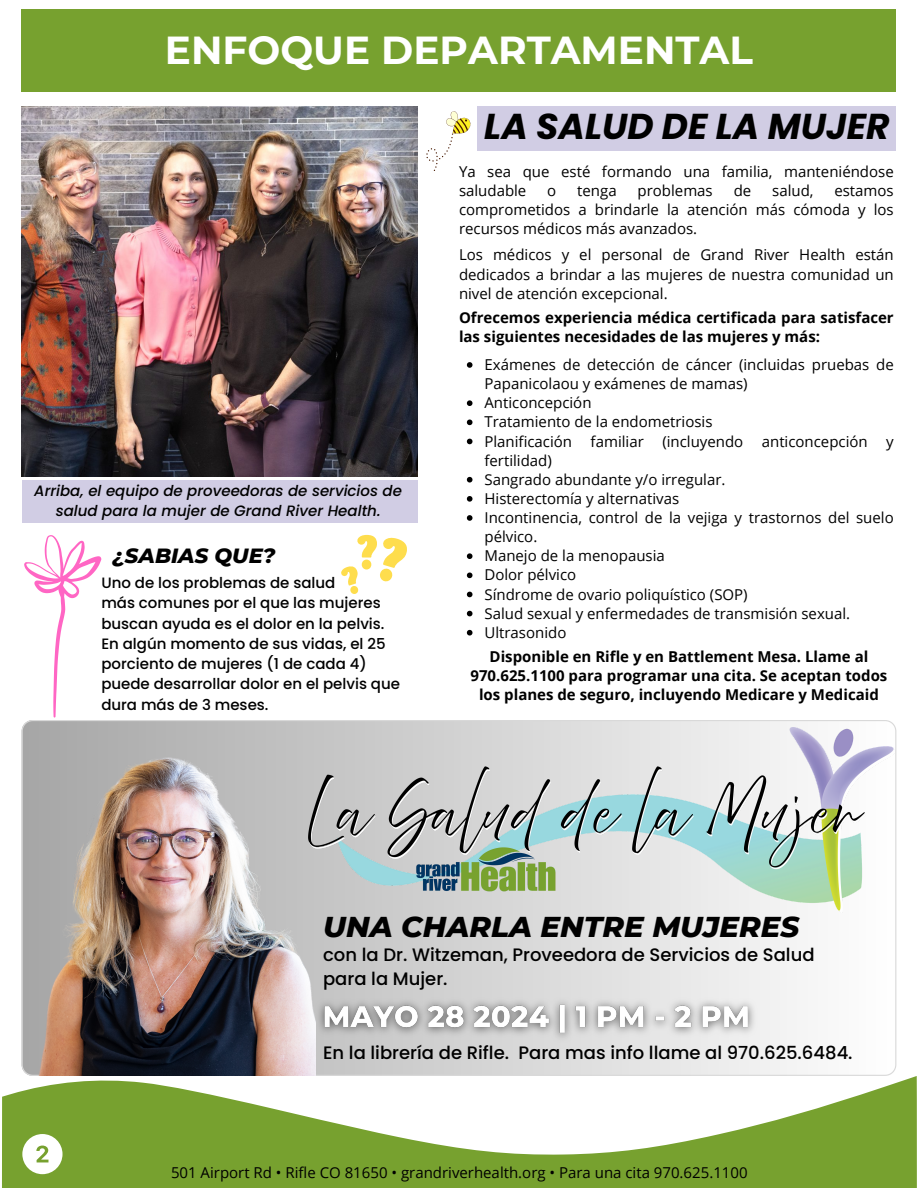
<style>
.page{position:relative;width:918px;height:1188px;background:#fff}
.page>*{position:absolute;margin:0;border:0;box-sizing:border-box;transform-origin:0 0}
.t1{font:700 39px "Montserrat";color:#fff}
.t2{font:italic 700 36px "Poppins";color:#000}
.t3{font:italic 800 29.25px "Montserrat";color:#000}
.t4{font:italic 800 21px "Montserrat";color:#000}
.t5{font:500 18px/24.8px "Poppins";color:#000}
.t6{font:15px/19.2px "Open Sans";color:#000}
.t7{font:700 15px/19.2px "Open Sans";color:#000;text-align:center}
.t8{font:500 15px/20.2px "Poppins";color:#000}
.t9{font:italic 500 15px/20.2px "Poppins";color:#000;text-align:center}
</style>
<div class="page">
<svg style="left:2px;top:1076px;width:915px;height:112px;fill:#77a12f"></svg>
<svg style="left:22px;top:1134px;width:41px;height:40px"></svg>
<div style="left:22px;top:9px;width:874px;height:83px;background:#77a12f"></div>
<img style="left:22px;top:106px;width:396px;height:370px">
<div style="left:22px;top:481px;width:395px;height:42px;background:#d1cde4"></div>
<div style="left:478px;top:106px;width:418px;height:45px;background:#d1cde4"></div>
<svg style="left:22px;top:720px;width:874px;height:356px"></svg>
<img style="left:22px;top:741px;width:293px;height:335px">
<img style="left:312px;top:991px;width:449px;height:56px">
<svg style="left:24px;top:535px;width:77px;height:183px"></svg>
<svg style="left:341px;top:535px;width:66px;height:59px"></svg>
<svg style="left:393px;top:106px;width:85px;height:75px"></svg>
<img style="left:308px;top:728px;width:586px;height:184px">
<svg style="left:467px;top:362px;width:5px;height:6px"></svg>
<svg style="left:467px;top:400px;width:5px;height:6px"></svg>
<svg style="left:467px;top:420px;width:5px;height:5px"></svg>
<svg style="left:467px;top:439px;width:5px;height:5px"></svg>
<svg style="left:467px;top:477px;width:5px;height:6px"></svg>
<svg style="left:467px;top:496px;width:5px;height:6px"></svg>
<svg style="left:467px;top:515px;width:5px;height:6px"></svg>
<svg style="left:467px;top:553px;width:5px;height:6px"></svg>
<svg style="left:467px;top:573px;width:5px;height:5px"></svg>
<svg style="left:467px;top:592px;width:5px;height:5px"></svg>
<svg style="left:467px;top:611px;width:5px;height:5px"></svg>
<svg style="left:467px;top:630px;width:5px;height:6px"></svg>
<p class="t1" style="left:165px;top:26px;width:590px">ENFOQUE DEPARTAMENTAL</p>
<p class="t2" style="left:484px;top:101px;width:407px">LA SALUD DE LA MUJER</p>
<p class="t6" style="left:459px;top:161px;width:436px">Ya sea que esté formando una familia, manteniéndose saludable</p>
<p class="t6" style="left:547px;top:181px;width:11px">o</p>
<p class="t6" style="left:577px;top:181px;width:41px">tenga</p>
<p class="t6" style="left:638px;top:181px;width:77px">problemas</p>
<p class="t6" style="left:734px;top:181px;width:19px">de</p>
<p class="t6" style="left:772px;top:181px;width:43px">salud,</p>
<p class="t6" style="left:459px;top:181px;width:436px;text-align:justify;text-indent:375px">estamos comprometidos a brindarle la atención más cómoda y los recursos médicos más avanzados.</p>
<p class="t9" style="left:34px;top:481px;width:369px">Arriba, el equipo de proveedoras de servicios de salud para la mujer de Grand River Health.</p>
<p class="t4" style="left:112px;top:542px;width:164px">¿SABIAS QUE?</p>
<p class="t8" style="left:101px;top:573px;width:300px">Uno de los problemas de salud<br>más comunes por el que las mujeres buscan ayuda es el dolor en la pelvis.<br>En algún momento de sus vidas, el 25 porciento de mujeres (1 de cada 4) puede desarrollar dolor en el pelvis que dura más de 3 meses.</p>
<p class="t6" style="left:459px;top:245px;width:436px;text-align:justify">Los médicos y el personal de Grand River Health están dedicados a brindar a las mujeres de nuestra comunidad un nivel de atención excepcional.</p>
<h2 class="t7" style="left:459px;top:307px;width:436px;text-align:left">Ofrecemos experiencia médica certificada para satisfacer las siguientes necesidades de las mujeres y más:</h2>
<p class="t6" style="left:484px;top:355px;width:411px">Exámenes de detección de cáncer (incluidas pruebas de<br>Papanicolaou y exámenes de mamas)</p>
<p class="t6" style="left:484px;top:393px;width:109px">Anticoncepción</p>
<p class="t6" style="left:484px;top:412px;width:230px">Tratamiento de la endometriosis</p>
<p class="t6" style="left:484px;top:431px;width:411px">Planificación familiar (incluyendo anticoncepción y fertilidad)</p>
<p class="t6" style="left:484px;top:469px;width:242px">Sangrado abundante y/o irregular.</p>
<p class="t6" style="left:484px;top:488px;width:196px">Histerectomía y alternativas</p>
<p class="t6" style="left:484px;top:508px;width:411px">Incontinencia, control de la vejiga y trastornos del suelo pélvico.</p>
<h5 class="t6" style="left:484px;top:546px;width:182px">Manejo de la menopausia</h5>
<p class="t6" style="left:484px;top:565px;width:93px">Dolor pélvico</p>
<p class="t6" style="left:484px;top:584px;width:265px">Síndrome de ovario poliquístico (SOP)</p>
<h3 class="t6" style="left:484px;top:603px;width:367px">Salud sexual y enfermedades de transmisión sexual.</h3>
<h5 class="t6" style="left:484px;top:622px;width:83px">Ultrasonido</h5>
<h5 class="t7" style="left:471px;top:647px;width:418px">Disponible en Rifle y en Battlement Mesa. Llame al<br>970.625.1100 para programar una cita. Se aceptan todos los planes de seguro, incluyendo Medicare y Medicaid</h5>
<p class="t3" style="left:323px;top:909px;width:478px">UNA CHARLA ENTRE MUJERES</p>
<h1 class="t5" style="left:323px;top:942px;width:493px">con la Dr. Witzeman, Proveedora de Servicios de Salud para la Mujer.</h1>
<h5 class="t5" style="left:323px;top:1040px;width:531px">En la librería de Rifle. Para mas info llame al 970.625.6484.</h5>
<h4 class="t6" style="left:171px;top:1163px;width:578px">501 Airport Rd • Rifle CO 81650 • grandriverhealth.org • Para una cita 970.625.1100</h4>
</div>
